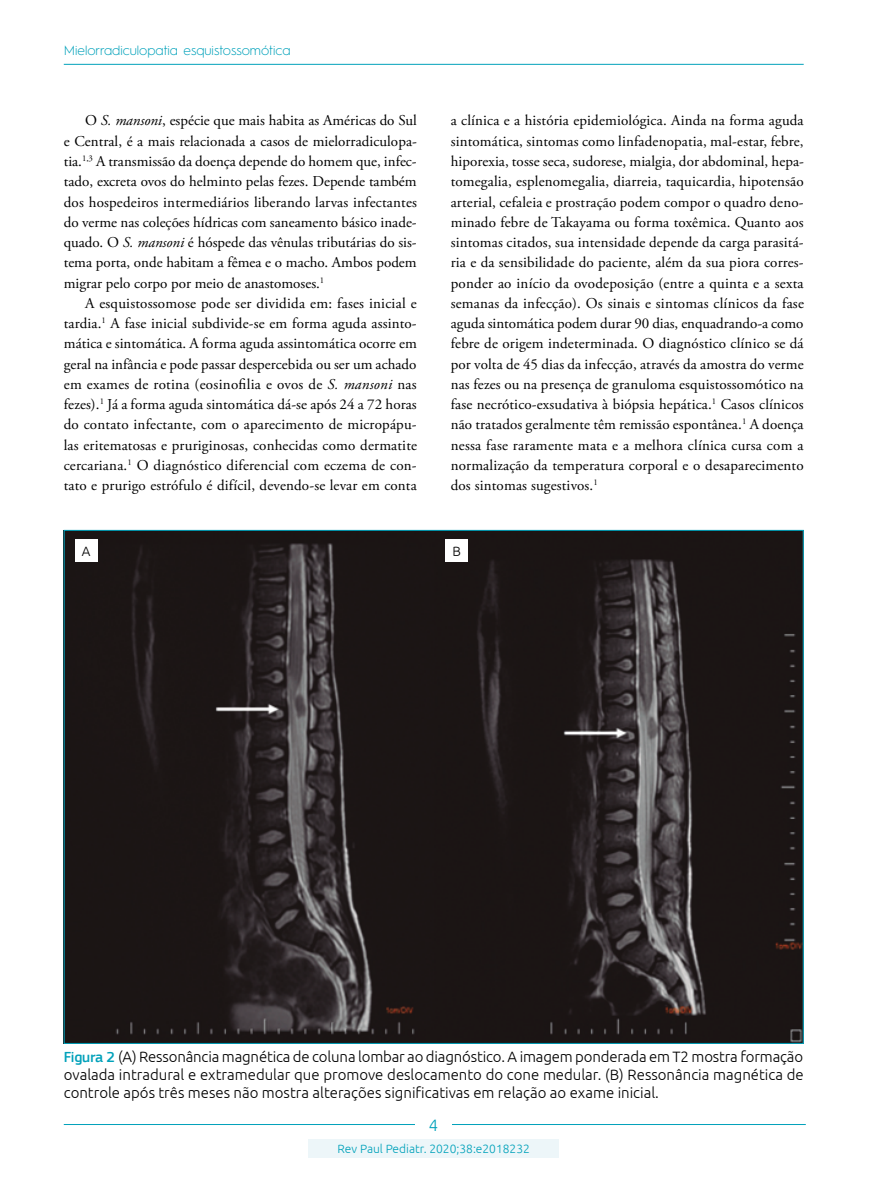
<style>
.page{position:relative;width:893px;height:1191px;background:#fff}
.page>*{position:absolute;margin:0;border:0;box-sizing:border-box;transform-origin:0 0}
.t1{font:300 16.5px "Ubuntu";color:#00a1ba}
.t2{font:15px/20.2px "Adobe Garamond Pro";letter-spacing:.01em;color:#000;text-align:justify}
.t3{font:300 15px/18px "Ubuntu";color:#000;text-align:justify}
.t4{font:300 13.5px "Hurme Geometric Sans 1";color:#00a1ba}
.t5{font:300 13.5px "Ubuntu";color:#000}
.t6{font:300 12px "Ubuntu";color:#00a1ba}
.s1{font-style:italic}
.s2{font-family:"PF Square Sans Pro";font-weight:500;color:#00a1ba}
</style>
<div class="page">
<hr style="left:64px;top:64px;width:740px;height:1px;background:#00a1ba">
<hr style="left:64px;top:1124px;width:742px;height:1px;background:#00a1ba">
<div style="left:415px;top:1111px;width:37px;height:25px;background:#fff"></div>
<div style="left:309px;top:1138px;width:250px;height:19px;background:#edf6f9"></div>
<img style="left:66px;top:532px;width:736px;height:509px">
<div style="left:75px;top:539px;width:22px;height:23px;background:#fff"></div>
<div style="left:446px;top:539px;width:22px;height:23px;background:#fff"></div>
<p class="t4" style="left:64px;top:41px;width:228px">Mielorradiculopatia esquistossomótica</p>
<p class="t2" style="left:64px;top:111px;width:355px;text-indent:21px">O <span class="s1">S. mansoni</span>, espécie que mais habita as Américas do Sul e Central, é a mais relacionada a casos de mielorradiculopa&shy;tia.<sup>1,3</sup> A transmissão da doença depende do homem que, infec&shy;tado, excreta ovos do helminto pelas fezes. Depende também dos hospedeiros intermediários liberando larvas infectantes do verme nas coleções hídricas com saneamento básico inade&shy;quado. O <span class="s1">S. mansoni</span> é hóspede das vênulas tributárias do sis&shy;tema porta, onde habitam a fêmea e o macho. Ambos podem migrar pelo corpo por meio de anastomoses.<sup>1</sup></p>
<p class="t2" style="left:64px;top:293px;width:355px;text-indent:21px">A esquistossomose pode ser dividida em: fases inicial e tardia.<sup>1</sup> A fase inicial subdivide-se em forma aguda assinto&shy;mática e sintomática. A forma aguda assintomática ocorre em geral na infância e pode passar despercebida ou ser um achado em exames de rotina (eosinofilia e ovos de <span class="s1">S. mansoni</span> nas fezes).<sup>1</sup> Já a forma aguda sintomática dá-se após 24 a 72 horas do contato infectante, com o aparecimento de micropápu&shy;las eritematosas e pruriginosas, conhecidas como dermatite cercariana.<sup>1</sup> O diagnóstico diferencial com eczema de con&shy;tato e prurigo estrófulo é difícil, devendo-se levar em conta</p>
<p class="t2" style="left:451px;top:111px;width:355px">a clínica e a história epidemiológica. Ainda na forma aguda sintomática, sintomas como linfadenopatia, mal-estar, febre, hiporexia, tosse seca, sudorese, mialgia, dor abdominal, hepa&shy;tomegalia, esplenomegalia, diarreia, taquicardia, hipotensão arterial, cefaleia e prostração podem compor o quadro deno&shy;minado febre de Takayama ou forma toxêmica. Quanto aos sintomas citados, sua intensidade depende da carga parasitá&shy;ria e da sensibilidade do paciente, além da sua piora corres&shy;ponder ao início da ovodeposição (entre a quinta e a sexta semanas da infecção). Os sinais e sintomas clínicos da fase aguda sintomática podem durar 90 dias, enquadrando-a como febre de origem indeterminada. O diagnóstico clínico se dá por volta de 45 dias da infecção, através da amostra do verme nas fezes ou na presença de granuloma esquistossomótico na fase necrótico-exsudativa à biópsia hepática.<sup>1</sup> Casos clínicos não tratados geralmente têm remissão espontânea.<sup>1</sup> A doença nessa fase raramente mata e a melhora clínica cursa com a normalização da temperatura corporal e o desaparecimento dos sintomas sugestivos.<sup>1</sup></p>
<p class="t5" style="left:82px;top:542px;width:10px">A</p>
<p class="t5" style="left:453px;top:542px;width:10px">B</p>
<p class="t3" style="left:64px;top:1047px;width:741px"><span class="s2">Figura 2</span> (A) Ressonância magnética de coluna lombar ao diagnóstico. A imagem ponderada em T2 mostra formação ovalada intradural e extramedular que promove deslocamento do cone medular. (B) Ressonância magnética de controle após três meses não mostra alterações significativas em relação ao exame inicial.</p>
<p class="t1" style="left:429px;top:1114px;width:11px">4</p>
<p class="t6" style="left:338px;top:1141px;width:194px">Rev Paul Pediatr. 2020;38:e2018232</p>
</div>
